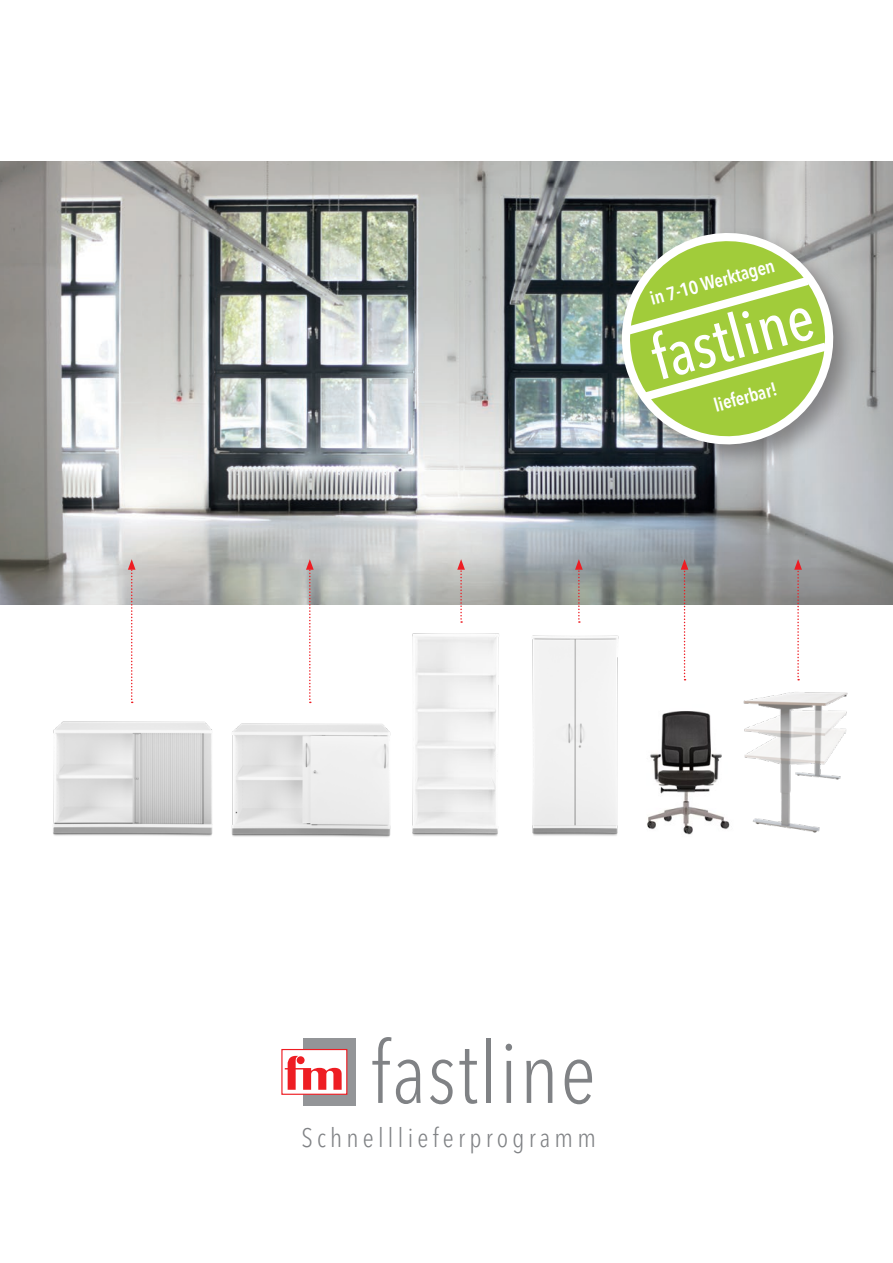
<style>
.page{position:relative;width:893px;height:1263px;background:#fff}
.page>*{position:absolute;margin:0;border:0;box-sizing:border-box;transform-origin:0 0}
.t1{font:300 condensed 85.5px "Avenir Next LT Pro";letter-spacing:.02em;color:#808285}
.t2{font:500 62.1px "Avenir Next Condensed";color:#fff}
.t3{font:300 condensed 26.55px "Avenir Next LT Pro";letter-spacing:.16em;color:#808285}
.t4{font:600 18.75px "Avenir Next Condensed";color:#fff}
</style>
<div class="page">
<img style="left:0;top:162px;width:893px;height:442px">
<div style="left:303px;top:1038px;width:52px;height:67px;background:#939598"></div>
<div style="left:281px;top:1049px;width:66px;height:46px;background:#fff;border:1px solid #ee1d23"></div>
<svg style="left:285px;top:1056px;width:57px;height:34px"></svg>
<div style="left:297px;top:1056px;width:8px;height:8px;background:#ee1d23;border-radius:50%"></div>
<img style="left:53px;top:722px;width:160px;height:114px">
<img style="left:231px;top:723px;width:160px;height:115px">
<img style="left:531px;top:635px;width:88px;height:201px">
<img style="left:647px;top:711px;width:83px;height:124px">
<img style="left:743px;top:692px;width:105px;height:141px">
<svg style="left:794px;top:559px;width:8px;height:121px"></svg>
<svg style="left:681px;top:559px;width:7px;height:121px"></svg>
<svg style="left:575px;top:559px;width:8px;height:64px"></svg>
<svg style="left:457px;top:559px;width:8px;height:64px"></svg>
<svg style="left:306px;top:559px;width:8px;height:144px"></svg>
<svg style="left:128px;top:559px;width:8px;height:144px"></svg>
<div style="left:614px;top:225px;width:248px;height:248px;background:#231f20;opacity:.43"></div>
<svg style="left:615px;top:226px;width:225px;height:226px;background:#aaba91"></svg>
<svg style="left:618px;top:271px;width:218px;height:135px"></svg>
<p class="t4" style="left:646px;top:283px;width:130px;rotate:-15deg">in 7-10 Werktagen</p>
<p class="t2" style="left:643px;top:324px;width:167px;rotate:-16deg">fastline</p>
<p class="t4" style="left:710px;top:390px;width:66px;rotate:-15deg">lieferbar!</p>
<p class="t1" style="left:371px;top:1021px;width:226px">fastline</p>
<p class="t3" style="left:301px;top:1121px;width:296px">Schnelllieferprogramm</p>
</div>
